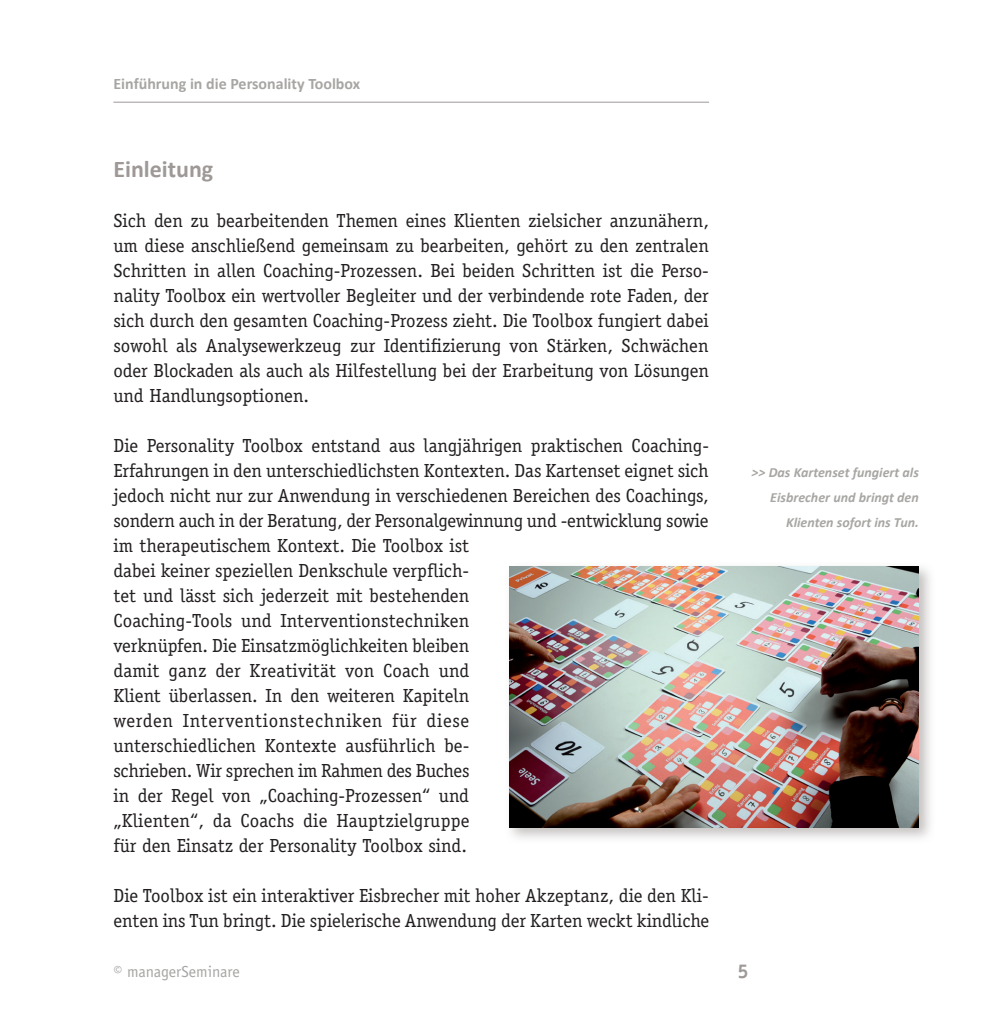
<style>
.page{position:relative;width:1004px;height:1032px;background:#fff}
.page>*{position:absolute;margin:0;border:0;box-sizing:border-box;transform-origin:0 0}
.t1{font:700 24px "Calibri";color:#9e9997}
.t2{font:700 20px "Officina Sans";color:#9e9997}
.t3{font:19px/25px "Officina Serif";color:#231f20}
.t4{font:700 16px "Calibri";color:#a8a6a3}
.t5{font:16px "Officina Sans";color:#a8a6a3}
.t6{font:italic 700 14px/25px "Calibri";color:#a8a6a3;text-align:right}
</style>
<div class="page">
<hr style="left:113px;top:102px;width:596px;height:1px;background:#9e9997">
<div style="left:503px;top:561px;width:432px;height:283px;background:#9e9997;opacity:.6"></div>
<img style="left:509px;top:566px;width:409px;height:261px">
<p class="t4" style="left:113px;top:73px;width:248px">Einführung in die Personality Toolbox</p>
<p class="t1" style="left:113px;top:154px;width:101px">Einleitung</p>
<p class="t3" style="left:113px;top:208px;width:597px;text-align:justify">Sich den zu bearbeitenden Themen eines Klienten zielsicher anzunähern, um diese anschließend gemeinsam zu bearbeiten, gehört zu den zentralen Schritten in allen Coaching-Prozessen. Bei beiden Schritten ist die Perso&shy;nality Toolbox ein wertvoller Begleiter und der verbindende rote Faden, der sich durch den gesamten Coaching-Prozess zieht. Die Toolbox fungiert dabei sowohl als Analysewerkzeug zur Identifizierung von Stärken, Schwächen oder Blockaden als auch als Hilfestellung bei der Erarbeitung von Lösungen und Handlungsoptionen.</p>
<p class="t3" style="left:113px;top:433px;width:597px">Die Personality Toolbox entstand aus langjährigen praktischen Coaching-Erfahrungen in den unterschiedlichsten Kontexten. Das Kartenset eignet sich jedoch nicht nur zur Anwendung in verschiedenen Bereichen des Coachings, sondern auch in der Beratung, der Personalgewinnung und -entwicklung sowie im therapeutischem Kontext. Die Toolbox ist<br>dabei keiner speziellen Denkschule verpflich-<br>tet und lässt sich jederzeit mit bestehenden<br>Coaching-Tools und Interventionstechniken<br>verknüpfen. Die Einsatzmöglichkeiten bleiben<br>damit ganz der Kreativität von Coach und<br>Klient überlassen. In den weiteren Kapiteln<br>werden Interventionstechniken für diese<br>unterschiedlichen Kontexte ausführlich be-<br>schrieben. Wir sprechen im Rahmen des Buches<br>in der Regel von „Coaching-Prozessen“ und<br>„Klienten“, da Coachs die Hauptzielgruppe<br>für den Einsatz der Personality Toolbox sind.</p>
<p class="t3" style="left:113px;top:883px;width:597px">Die Toolbox ist ein interaktiver Eisbrecher mit hoher Akzeptanz, die den Kli&shy;enten ins Tun bringt. Die spielerische Anwendung der Karten weckt kindliche</p>
<p class="t6" style="left:751px;top:459px;width:169px">&gt;&gt; Das Kartenset fungiert als<br>Eisbrecher und bringt den<br>Klienten sofort ins Tun.</p>
<p class="t5" style="left:113px;top:962px;width:128px">© managerSeminare</p>
<p class="t2" style="left:737px;top:959px;width:13px">5</p>
</div>
